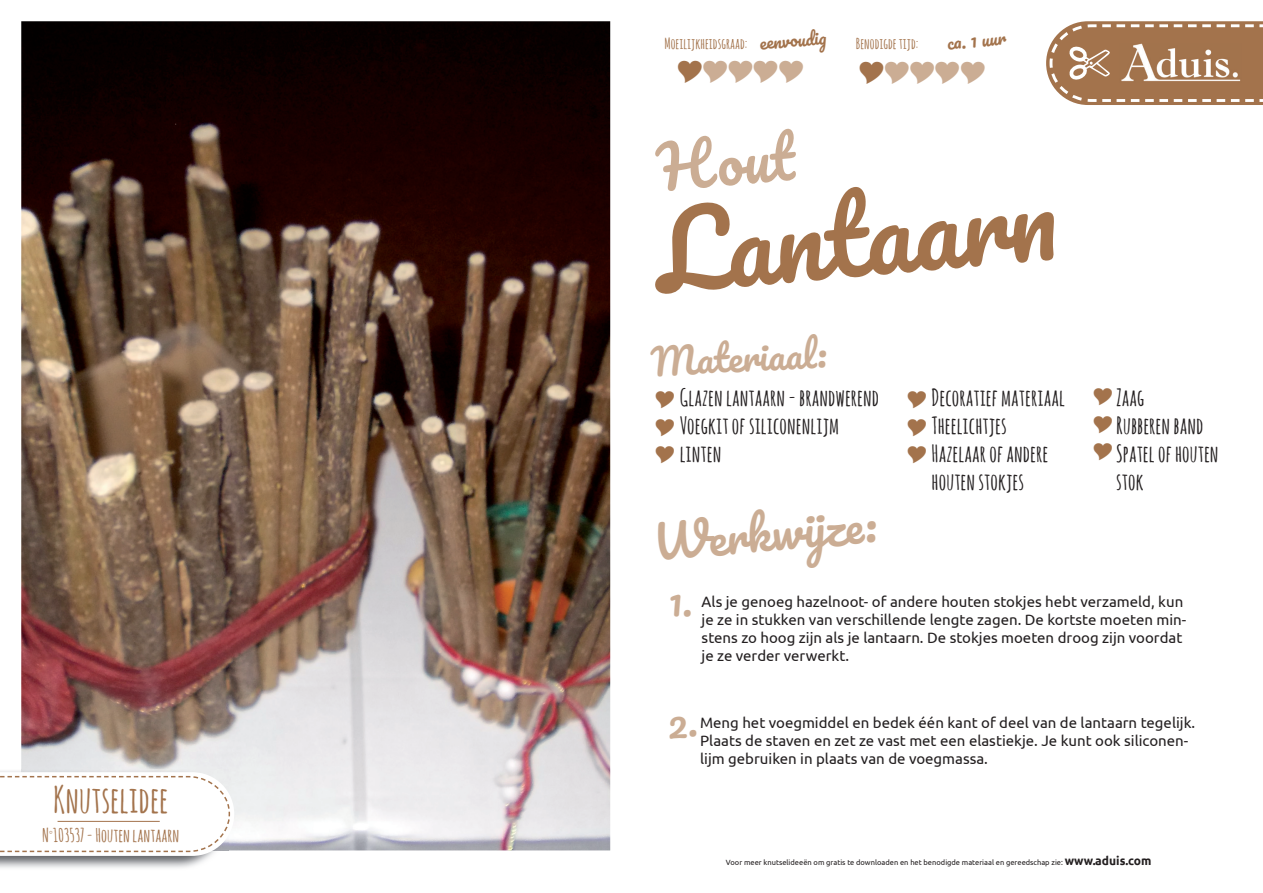
<style>
.page{position:relative;width:1263px;height:893px;background:#fff}
.page>*{position:absolute;margin:0;border:0;box-sizing:border-box;transform-origin:0 0}
.t1{font:102.6px "Pacifico";color:#a3734c}
.t2{font:58.95px "Pacifico";color:#cbad94}
.t3{font:45.45px "Pacifico";color:#cbad94}
.t4{font:36.75px "Pacifico";color:#cbad94}
.t5{font:700 36.45px "Amatic SC";color:#a3734c}
.t6{font:700 23.25px/27.9px "Amatic SC";color:#231f20}
.t7{font:700 18.45px "Amatic SC";color:#a3734c}
.t8{font:17.25px "Pacifico";color:#a3734c}
.t9{font:15px/18px "Ubuntu";color:#231f20}
.t10{font:700 15px "Amatic SC";color:#a3734c}
.t11{font:7.5px "Ubuntu";color:#231f20}
.s1{font-weight:700;font-size:12px}
</style>
<div class="page">
<img style="left:21px;top:21px;width:589px;height:829px">
<img style="left:21px;top:769px;width:208px;height:3px">
<svg style="left:0;top:772px;width:234px;height:84px"></svg>
<hr style="left:58px;top:821px;width:102px;height:1px;background:#a3734c">
<svg style="left:1046px;top:21px;width:217px;height:84px;background:#b38b6b"></svg>
<h3 class="t5" style="left:53px;top:773px;width:117px">Knutselidee</h3>
<p class="t7" style="left:42px;top:822px;width:139px">N<sup>°</sup>103537 - Houten lantaarn</p>
<p class="t10" style="left:664px;top:33px;width:84px">Moeilijkheidsgraad:</p>
<p class="t8" style="left:759px;top:34px;width:68px;rotate:-5deg">eenvoudig</p>
<p class="t10" style="left:856px;top:33px;width:64px">Benodigde tijd:</p>
<p class="t8" style="left:946px;top:34px;width:60px;rotate:-5deg">ca. 1 uur</p>
<h2 class="t2" style="left:655px;top:137px;width:137px;rotate:-5deg">Hout</h2>
<h1 class="t1" style="left:652px;top:199px;width:404px;rotate:-5deg">Lantaarn</h1>
<h3 class="t4" style="left:650px;top:343px;width:177px;rotate:-3deg">Materiaal:</h3>
<h3 class="t6" style="left:680px;top:383px;width:201px">Glazen lantaarn - brandwerend<br>Voegkit of siliconenlijm linten</h3>
<h3 class="t6" style="left:932px;top:383px;width:135px">Decoratief materiaal<br>Theelichtjes<br>Hazelaar of andere houten stokjes</h3>
<h3 class="t6" style="left:1116px;top:383px;width:104px">Zaag<br>Rubberen band<br>Spatel of houten stok</h3>
<h3 class="t3" style="left:651px;top:519px;width:225px;rotate:-5deg">Werkwijze:</h3>
<p class="t9" style="left:702px;top:592px;width:486px">Als je genoeg hazelnoot- of andere houten stokjes hebt verzameld, kun je ze in stukken van verschillende lengte zagen. De kortste moeten min&shy;stens zo hoog zijn als je lantaarn. De stokjes moeten droog zijn voordat je ze verder verwerkt.</p>
<p class="t9" style="left:700px;top:713px;width:496px">Meng het voegmiddel en bedek één kant of deel van de lantaarn tegelijk.<br>Plaats de staven en zet ze vast met een elastiekje. Je kunt ook siliconen&shy;lijm gebruiken in plaats van de voegmassa.</p>
<p class="t11" style="left:726px;top:858px;width:427px">Voor meer knutselideeën om gratis te downloaden en het benodigde materiaal en gereedschap zie: <span class="s1">www.aduis.com</span></p>
</div>
